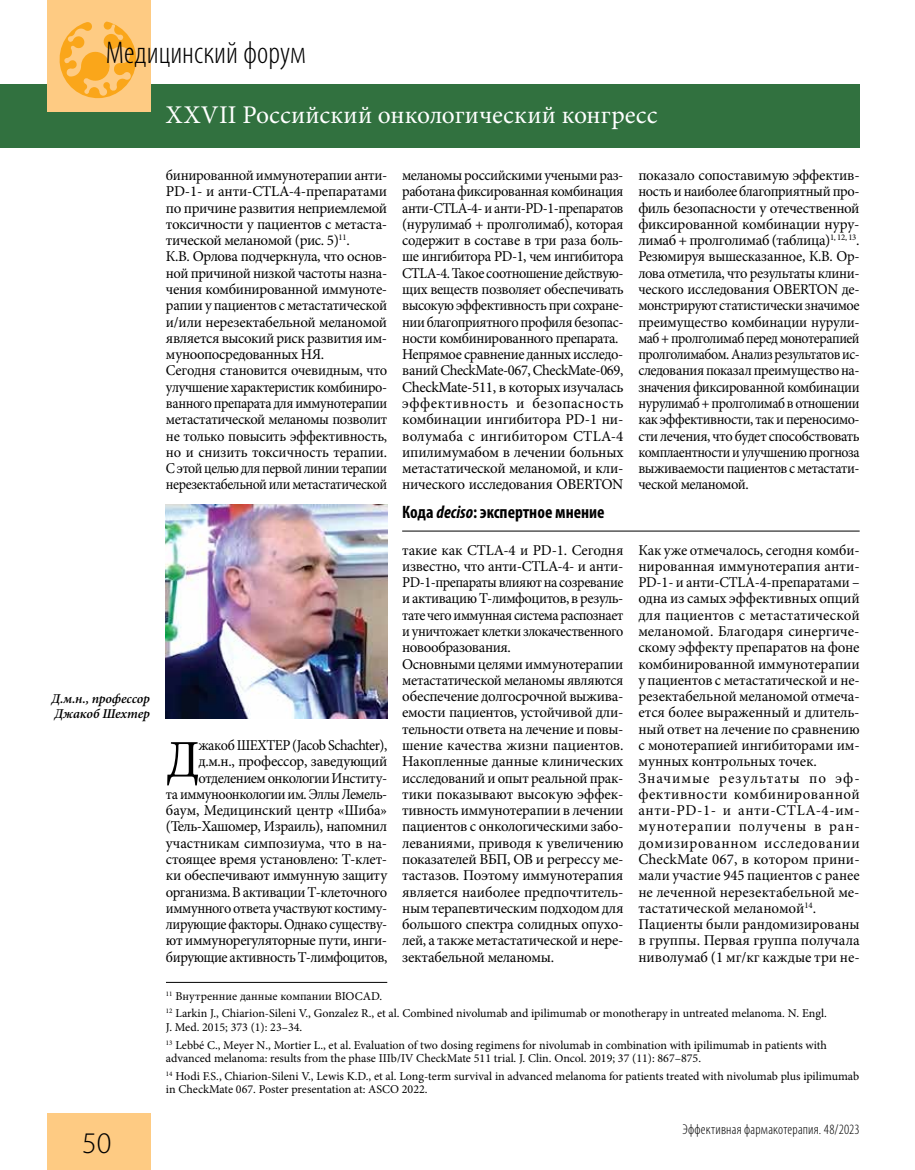
<style>
.page{position:relative;width:915px;height:1170px;background:#fff}
.page>*{position:absolute;margin:0;border:0;box-sizing:border-box;transform-origin:0 0}
.t1{font:52.8px "Minion Pro";color:#000}
.t2{font:300 condensed 31.5px "Myriad Pro";color:#000}
.t3{font:300 30px "Myriad Pro";color:#000}
.t4{font:25.5px "Minion Pro";letter-spacing:.005em;color:#fff}
.t5{font:700 condensed 18px "Myriad Pro";color:#000}
.t6{font:15px/16.4px "Minion Pro";letter-spacing:-.02em;color:#000}
.t7{font:15px/16.4px "Minion Pro";color:#000}
.t8{font:15px/16.4px "Minion Pro";letter-spacing:-.02em;color:#000;text-align:right;scale:.95 1}
.t9{font:300 condensed 14.25px "Myriad Pro";letter-spacing:.015em;color:#000}
.t10{font:italic 600 13.5px/15px "Minion Pro";letter-spacing:-.01em;color:#000}
.t11{font:12px/17.7px "Minion Pro";color:#000}
.s1{font-style:italic}
</style>
<div class="page">
<div style="left:0;top:84px;width:859px;height:63px;background:#31713f"></div>
<div style="left:47px;top:1113px;width:103px;height:56px;background:#fecb83"></div>
<div style="left:47px;top:0;width:103px;height:111px;background:#fecb83"></div>
<svg style="left:59px;top:22px;width:78px;height:77px"></svg>
<img style="left:166px;top:504px;width:221px;height:214px">
<hr style="left:402px;top:530px;width:457px;height:1px;background:#000">
<hr style="left:166px;top:982px;width:221px;height:1px;background:#000">
<h2 class="t2" style="left:106px;top:34px;width:201px">Медицинский форум</h2>
<h3 class="t4" style="left:166px;top:98px;width:493px">XXVII Российский онкологический конгресс</h3>
<p class="t6" style="left:166px;top:167px;width:223px">бинированной иммунотерапии анти-PD-1- и анти-CTLA-4-препаратами по причине развития неприемлемой токсичности у пациентов с метаста&shy;тической меланомой (рис. 5)<sup>11</sup>.<br>К.В. Орлова подчеркнула, что основ&shy;ной причиной низкой частоты назна&shy;чения комбинированной иммуноте&shy;рапии у пациентов с метастатической и/или нерезектабельной меланомой является высокий риск развития им&shy;муноопосредованных НЯ.<br>Сегодня становится очевидным, что улучшение характеристик комбиниро&shy;ванного препарата для иммунотерапии метастатической меланомы позволит не только повысить эффективность, но и снизить токсичность терапии.<br>С этой целью для первой линии терапии нерезектабельной или метастатической</p>
<p class="t6" style="left:402px;top:167px;width:223px">меланомы российскими учеными раз&shy;работана фиксированная комбинация анти-CTLA-4- и анти-PD-1-препаратов (нурулимаб + пролголимаб), которая содержит в составе в три раза боль&shy;ше ингибитора PD-1, чем ингибитора CTLA-4. Такое соотношение действую&shy;щих веществ позволяет обеспечивать высокую эффективность при сохране&shy;нии благоприятного профиля безопас&shy;ности комбинированного препарата.<br>Непрямое сравнение данных исследо&shy;ваний CheckMate-067, CheckMate-069, CheckMate-511, в которых изучалась эффективность и безопасность комбинации ингибитора PD-1 ни&shy;волумаба с ингибитором CTLA-4 ипилимумабом в лечении больных метастатической меланомой, и кли&shy;нического исследования OBERTON</p>
<p class="t6" style="left:638px;top:167px;width:223px;text-align:justify">показало сопоставимую эффектив&shy;ность и наиболее благоприятный про&shy;филь безопасности у отечественной фиксированной комбинации нуру&shy;лимаб + пролголимаб (таблица)<sup>1,</sup> <sup>12,</sup> <sup>13</sup>.<br>Резюмируя вышесказанное, К.В. Ор&shy;лова отметила, что результаты клини&shy;ческого исследования OBERTON де&shy;монстрируют статистически значимое преимущество комбинации нурули&shy;маб + пролголимаб перед монотерапией пролголимабом. Анализ результатов ис&shy;следования показал преимущество на&shy;значения фиксированной комбинации нурулимаб + пролголимаб в отношении как эффективности, так и переносимо&shy;сти лечения, что будет способствовать комплаентности и улучшению прогноза выживаемости пациентов с метастати&shy;ческой меланомой.</p>
<p class="t10" style="left:51px;top:691px;width:100px">Д.м.н., профессор<br>Джакоб Шехтер</p>
<h3 class="t3" style="left:82px;top:1126px;width:31px">50</h3>
<p class="t5" style="left:402px;top:500px;width:204px">Кода <span class="s1">deciso</span>: экспертное мнение</p>
<p class="t6" style="left:402px;top:541px;width:223px">такие как CTLA-4 и PD-1. Сегодня известно, что анти-CTLA-4- и анти-PD-1-препараты влияют на созревание и активацию Т-лимфоцитов, в резуль&shy;тате чего иммунная система распознает и уничтожает клетки злокачественного новообразования.<br>Основными целями иммунотерапии метастатической меланомы являются обеспечение долгосрочной выжива&shy;емости пациентов, устойчивой дли&shy;тельности ответа на лечение и повы&shy;шение качества жизни пациентов.<br>Накопленные данные клинических исследований и опыт реальной прак&shy;тики показывают высокую эффек&shy;тивность иммунотерапии в лечении пациентов с онкологическими забо&shy;леваниями, приводя к увеличению показателей ВБП, ОВ и регрессу ме&shy;тастазов. Поэтому иммунотерапия является наиболее предпочтитель&shy;ным терапевтическим подходом для большого спектра солидных опухо&shy;лей, а также метастатической и нере&shy;зектабельной меланомы.</p>
<p class="t7" style="left:638px;top:541px;width:223px">Как уже отмечалось, сегодня комби&shy;нированная иммунотерапия анти-<br>PD-1- и анти-CTLА-4-препаратами – одна из самых эффективных опций для пациентов с метастатической меланомой. Благодаря синергиче&shy;скому эффекту препаратов на фоне комбинированной иммунотерапии у пациентов с метастатической и не&shy;резектабельной меланомой отмеча&shy;ется более выраженный и длитель&shy;ный ответ на лечение по сравнению с монотерапией ингибиторами им&shy;мунных контрольных точек.<br>Значимые результаты по эф&shy;фективности комбинированной анти-PD-1- и анти-CTLA-4-им&shy;мунотерапии получены в ран&shy;домизированном исследовании<br>CheckMate 067, в котором прини&shy;мали участие 945 пациентов с ранее не леченной нерезектабельной ме&shy;тастатической меланомой<sup>14</sup>.<br>Пациенты были рандомизированы в группы. Первая группа получала ниволумаб (1 мг/кг каждые три не-</p>
<p class="t11" style="left:166px;top:986px;width:662px"><sup>11</sup> Внутренние данные компании BIOCAD.<br><sup>12</sup> Larkin J., Chiarion-Sileni V., Gonzalez R., et al. Combined nivolumab and ipilimumab or monotherapy in untreated melanoma. N. Engl.</p>
<p class="t11" style="left:166px;top:1018px;width:662px">J. Med. 2015; 373 (1): 23–34.<br><sup>13</sup> Lebbé C., Meyer N., Mortier L., et al. Evaluation of two dosing regimens for nivolumab in combination with ipilimumab in patients with</p>
<p class="t11" style="left:166px;top:1049px;width:694px">advanced melanoma: results from the phase IIIb/IV CheckMate 511 trial. J. Clin. Oncol. 2019; 37 (11): 867–875.<br><sup>14</sup> Hodi F.S., Chiarion-Sileni V., Lewis K.D., et al. Long-term survival in advanced melanoma for patients treated with nivolumab plus ipilimumab</p>
<p class="t11" style="left:166px;top:1080px;width:263px">in CheckMate 067. Poster presentation at: ASCO 2022.</p>
<p class="t8" style="left:166px;top:737px;width:234px">жакоб ШЕХТЕР (Jacob Schachter), д.м.н., профессор, заведующий отделением онкологии Институ-<br>та иммуноонкологии им. Эллы Лемель&shy;баум, Медицинский центр «Шиба» (Тель-Хашомер, Израиль), напомнил участникам симпозиума, что в на&shy;стоящее время установлено: Т-клет&shy;ки обеспечивают иммунную защиту организма. В активации Т-клеточного иммунного ответа участвуют костиму&shy;лирующие факторы. Однако существу&shy;ют иммунорегуляторные пути, инги&shy;бирующие активность Т-лимфоцитов,</p>
<h1 class="t1" style="left:166px;top:724px;width:35px">Д</h1>
<p class="t9" style="left:682px;top:1120px;width:179px">Эффективная фармакотерапия. 48/2023</p>
</div>
